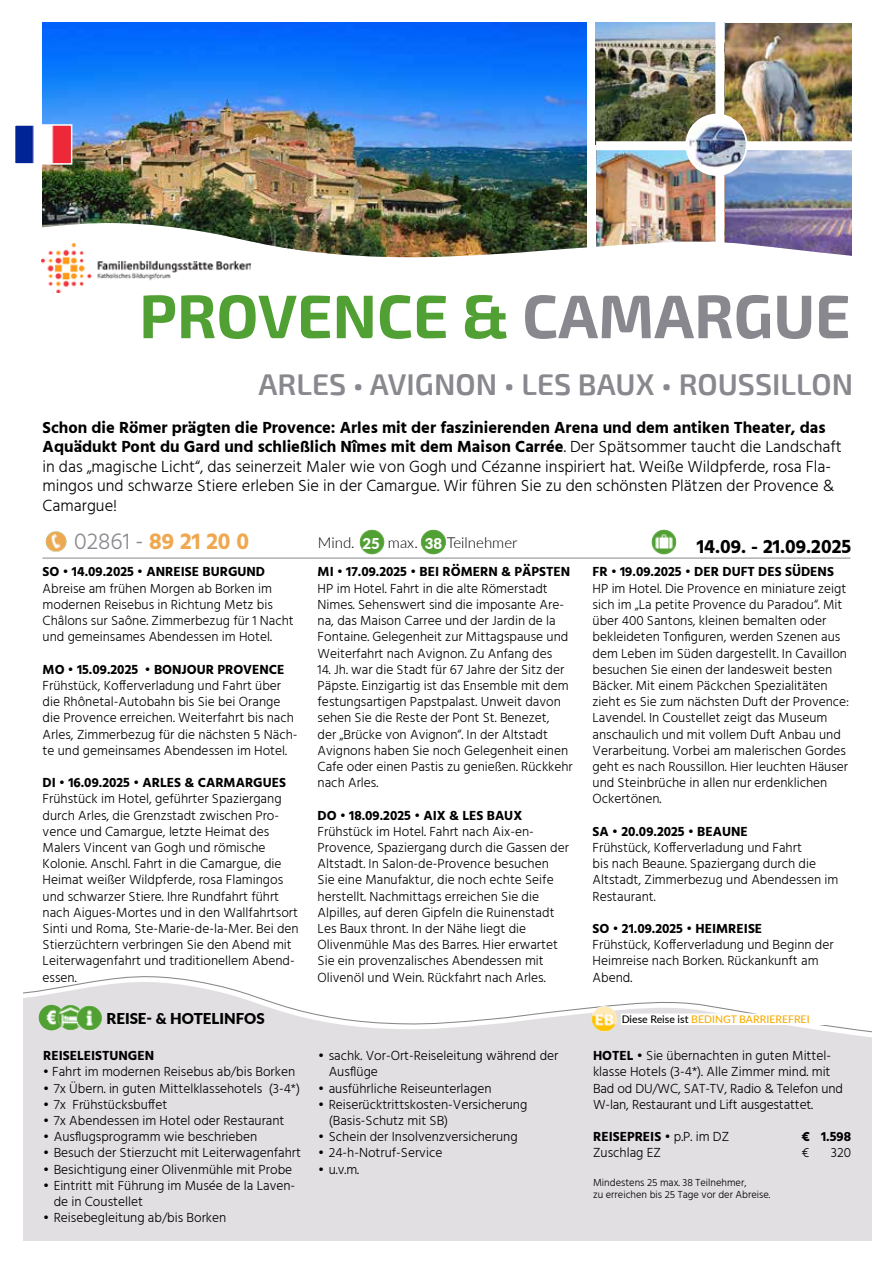
<style>
.page{position:relative;width:893px;height:1263px;background:#fff}
.page>*{position:absolute;margin:0;border:0;box-sizing:border-box;transform-origin:0 0}
.t1{font:700 61.5px "Exo 2";color:#51a034}
.t2{font:600 30px "Exo 2";color:#88888e}
.t3{font:700 23.25px "Hind";color:#efa850}
.t4{font:700 19.5px "Hind";color:#000}
.t5{font:300 16.5px/19.5px "Hind";color:#000}
.t6{font:300 15px "Lato";color:#000}
.t7{font:900 15px "Lato";color:#000}
.t8{font:900 15px "Lato";color:#fff}
.t9{font:300 13.5px/16.2px "Hind";color:#000}
.t10{font:700 13.5px "Hind";color:#000}
.t11{font:300 10.5px/12px "Hind";color:#000}
.t12{font:500 10.5px "Lato";color:#f8ac00}
.s1{color:#88888e}
.s2{font-weight:700}
.s3{font-weight:300;color:#88888e}
.s4{font-weight:900;color:#fff}
.s5{color:#000}
.s6{font-weight:300}
</style>
<div class="page">
<svg style="left:23px;top:976px;width:849px;height:265px;background:#e3e2e3"></svg>
<img style="left:421px;top:529px;width:25px;height:26px;border-radius:13px">
<img style="left:359px;top:529px;width:26px;height:26px;border-radius:13px">
<hr style="left:42px;top:558px;width:808px;height:1px;background:#88888e">
<img style="left:651px;top:529px;width:26px;height:26px;border-radius:13px">
<img style="left:46px;top:531px;width:20px;height:21px;border-radius:10px">
<img style="left:724px;top:23px;width:128px;height:118px">
<img style="left:43px;top:22px;width:543px;height:201px">
<img style="left:596px;top:23px;width:119px;height:118px">
<img style="left:724px;top:150px;width:128px;height:73px">
<img style="left:596px;top:150px;width:119px;height:73px">
<div style="left:686px;top:115px;width:61px;height:60px;background:#fff;border-radius:50%"></div>
<img style="left:687px;top:123px;width:60px;height:46px">
<div style="left:685px;top:114px;width:63px;height:62px;border:2px solid #fff;border-radius:50%"></div>
<div style="left:621px;top:1014px;width:223px;height:10px;background:#fff"></div>
<img style="left:591px;top:1006px;width:26px;height:25px;border-radius:13px">
<img style="left:17px;top:127px;width:52px;height:35px">
<div style="left:14px;top:124px;width:58px;height:41px;border:2px solid #fff"></div>
<img style="left:42px;top:223px;width:810px;height:47px">
<img style="left:41px;top:243px;width:209px;height:50px">
<h1 class="t1" style="left:139px;top:280px;width:713px">PROVENCE &amp; <span class="s1">CAMARGUE</span></h1>
<h2 class="t2" style="left:259px;top:367px;width:596px">ARLES • AVIGNON • LES BAUX • ROUSSILLON</h2>
<p class="t5" style="left:43px;top:419px;width:801px"><span class="s2">Schon die Römer prägten die Provence: Arles mit der faszinierenden Arena und dem antiken Theater, das Aquädukt Pont du Gard und schließlich Nîmes mit dem Maison Carrée</span>. Der Spätsommer taucht die Landschaft in das „magische Licht“, das seinerzeit Maler wie von Gogh und Cézanne inspiriert hat. Weiße Wildpferde, rosa Fla&shy;mingos und schwarze Stiere erleben Sie in der Camargue. Wir führen Sie zu den schönsten Plätzen der Provence &amp; Camargue!</p>
<h3 class="t3" style="left:74px;top:527px;width:176px"><span class="s3">02861 -</span> 89 21 20 0</h3>
<p class="t6" style="left:318px;top:532px;width:38px">Mind.</p>
<p class="t6" style="left:388px;top:532px;width:31px">max.</p>
<p class="t6" style="left:425px;top:532px;width:94px"><span class="s4">38</span> Teilnehmer</p>
<p class="t8" style="left:362px;top:533px;width:19px">25</p>
<h3 class="t4" style="left:697px;top:535px;width:156px">14.09. - 21.09.2025</h3>
<p class="t10" style="left:43px;top:564px;width:224px">SO • 14.09.2025 • ANREISE BURGUND</p>
<p class="t9" style="left:43px;top:581px;width:253px">Abreise am frühen Morgen ab Borken im modernen Reisebus in Richtung Metz bis Châlons sur Saône. Zimmerbezug für 1 Nacht und gemeinsames Abendessen im Hotel.</p>
<p class="t10" style="left:43px;top:661px;width:243px">MO • 15.09.2025 • BONJOUR PROVENCE</p>
<p class="t9" style="left:43px;top:678px;width:256px">Frühstück, Kofferverladung und Fahrt über die Rhônetal-Autobahn bis Sie bei Orange die Provence erreichen. Weiterfahrt bis nach Arles, Zimmerbezug für die nächsten 5 Näch&shy;te und gemeinsames Abendessen im Hotel.</p>
<p class="t10" style="left:43px;top:774px;width:245px">DI • 16.09.2025 • ARLES &amp; CARMARGUES</p>
<p class="t9" style="left:43px;top:791px;width:258px">Frühstück im Hotel, geführter Spaziergang durch Arles, die Grenzstadt zwischen Pro&shy;vence und Camargue, letzte Heimat des Malers Vincent van Gogh und römische Kolonie. Anschl. Fahrt in die Camargue, die Heimat weißer Wildpferde, rosa Flamingos und schwarzer Stiere. Ihre Rundfahrt führt nach Aigues-Mortes und in den Wallfahrtsort Sinti und Roma, Ste-Marie-de-la-Mer. Bei den Stierzüchtern verbringen Sie den Abend mit Leiterwagenfahrt und traditionellem Abend&shy;essen.</p>
<p class="t7" style="left:107px;top:1007px;width:160px">REISE- &amp; HOTELINFOS</p>
<p class="t10" style="left:43px;top:1048px;width:113px">REISELEISTUNGEN</p>
<p class="t9" style="left:43px;top:1064px;width:254px"><span class="s2">•</span> Fahrt im modernen Reisebus ab/bis Borken</p>
<p class="t9" style="left:43px;top:1081px;width:259px">• 7x Übern. in guten Mittelklassehotels (3-4*)</p>
<p class="t9" style="left:43px;top:1097px;width:126px">• 7x Frühstücksbuffet</p>
<p class="t9" style="left:43px;top:1113px;width:243px">• 7x Abendessen im Hotel oder Restaurant</p>
<p class="t9" style="left:43px;top:1129px;width:216px">• Ausflugsprogramm wie beschrieben</p>
<p class="t9" style="left:43px;top:1145px;width:259px">• Besuch der Stierzucht mit Leiterwagenfahrt</p>
<p class="t9" style="left:43px;top:1162px;width:251px">• Besichtigung einer Olivenmühle mit Probe</p>
<p class="t9" style="left:54px;top:1178px;width:243px;text-indent:-11px">• Eintritt mit Führung im Musée de la Laven&shy;de in Coustellet</p>
<p class="t9" style="left:43px;top:1210px;width:185px">• Reisebegleitung ab/bis Borken</p>
<p class="t10" style="left:318px;top:564px;width:254px">MI • 17.09.2025 • BEI RÖMERN &amp; PÄPSTEN</p>
<p class="t9" style="left:318px;top:581px;width:252px">HP im Hotel. Fahrt in die alte Römerstadt Nimes. Sehenswert sind die imposante Are&shy;na, das Maison Carree und der Jardin de la Fontaine. Gelegenheit zur Mittagspause und Weiterfahrt nach Avignon. Zu Anfang des</p>
<p class="t9" style="left:318px;top:662px;width:257px">14. Jh. war die Stadt für 67 Jahre der Sitz der Päpste. Einzigartig ist das Ensemble mit dem festungsartigen Papstpalast. Unweit davon sehen Sie die Reste der Pont St. Benezet,<br>der „Brücke von Avignon“. In der Altstadt Avignons haben Sie noch Gelegenheit einen Cafe oder einen Pastis zu genießen. Rückkehr nach Arles.</p>
<p class="t10" style="left:318px;top:807px;width:206px">DO • 18.09.2025 • AIX &amp; LES BAUX</p>
<p class="t9" style="left:318px;top:824px;width:253px">Frühstück im Hotel. Fahrt nach Aix-en-Provence, Spaziergang durch die Gassen der Altstadt. In Salon-de-Provence besuchen Sie eine Manufaktur, die noch echte Seife herstellt. Nachmittags erreichen Sie die Alpilles, auf deren Gipfeln die Ruinenstadt Les Baux thront. In der Nähe liegt die Olivenmühle Mas des Barres. Hier erwartet Sie ein provenzalisches Abendessen mit Olivenöl und Wein. Rückfahrt nach Arles.</p>
<p class="t9" style="left:329px;top:1048px;width:231px;text-indent:-11px">• sachk. Vor-Ort-Reiseleitung während der<br>Ausflüge</p>
<p class="t9" style="left:318px;top:1081px;width:175px">• ausführliche Reiseunterlagen</p>
<p class="t9" style="left:329px;top:1097px;width:200px;text-indent:-11px">• Reiserücktrittskosten-Versicherung (Basis-Schutz mit SB)</p>
<p class="t9" style="left:318px;top:1129px;width:201px">• Schein der Insolvenzversicherung</p>
<p class="t9" style="left:318px;top:1145px;width:126px">• 24-h-Notruf-Service</p>
<p class="t9" style="left:318px;top:1162px;width:43px">• u.v.m.</p>
<p class="t10" style="left:593px;top:564px;width:243px">FR • 19.09.2025 • DER DUFT DES SÜDENS</p>
<p class="t9" style="left:593px;top:581px;width:258px">HP im Hotel. Die Provence en miniature zeigt sich im „La petite Provence du Paradou“. Mit über 400 Santons, kleinen bemalten oder bekleideten Tonfiguren, werden Szenen aus dem Leben im Süden dargestellt. In Cavaillon besuchen Sie einen der landesweit besten Bäcker. Mit einem Päckchen Spezialitäten zieht es Sie zum nächsten Duft der Provence:<br>Lavendel. In Coustellet zeigt das Museum anschaulich und mit vollem Duft Anbau und Verarbeitung. Vorbei am malerischen Gordes geht es nach Roussillon. Hier leuchten Häuser und Steinbrüche in allen nur erdenklichen Ockertönen.</p>
<p class="t10" style="left:593px;top:823px;width:157px">SA • 20.09.2025 • BEAUNE</p>
<p class="t9" style="left:593px;top:840px;width:247px">Frühstück, Kofferverladung und Fahrt<br>bis nach Beaune. Spaziergang durch die Altstadt, Zimmerbezug und Abendessen im Restaurant.</p>
<p class="t10" style="left:593px;top:920px;width:171px">SO • 21.09.2025 • HEIMREISE</p>
<p class="t9" style="left:593px;top:937px;width:243px">Frühstück, Kofferverladung und Beginn der<br>Heimreise nach Borken. Rückankunft am<br>Abend.</p>
<p class="t12" style="left:622px;top:1012px;width:189px"><span class="s5">Diese Reise ist</span> BEDINGT BARRIEREFREI</p>
<p class="t9" style="left:593px;top:1048px;width:251px"><span class="s2">HOTEL</span> • Sie übernachten in guten Mittel&shy;klasse Hotels (3-4*). Alle Zimmer mind. mit Bad od DU/WC, SAT-TV, Radio &amp; Telefon und W-lan, Restaurant und Lift ausgestattet.</p>
<p class="t10" style="left:593px;top:1129px;width:138px">REISEPREIS • <span class="s6">p.P. im DZ</span></p>
<p class="t10" style="left:802px;top:1129px;width:51px">€ 1.598</p>
<p class="t9" style="left:593px;top:1145px;width:69px">Zuschlag EZ</p>
<p class="t9" style="left:802px;top:1145px;width:9px">€</p>
<p class="t9" style="left:831px;top:1145px;width:22px">320</p>
<p class="t11" style="left:593px;top:1177px;width:179px">Mindestens 25 max. 38 Teilnehmer,<br>zu erreichen bis 25 Tage vor der Abreise.</p>
</div>
